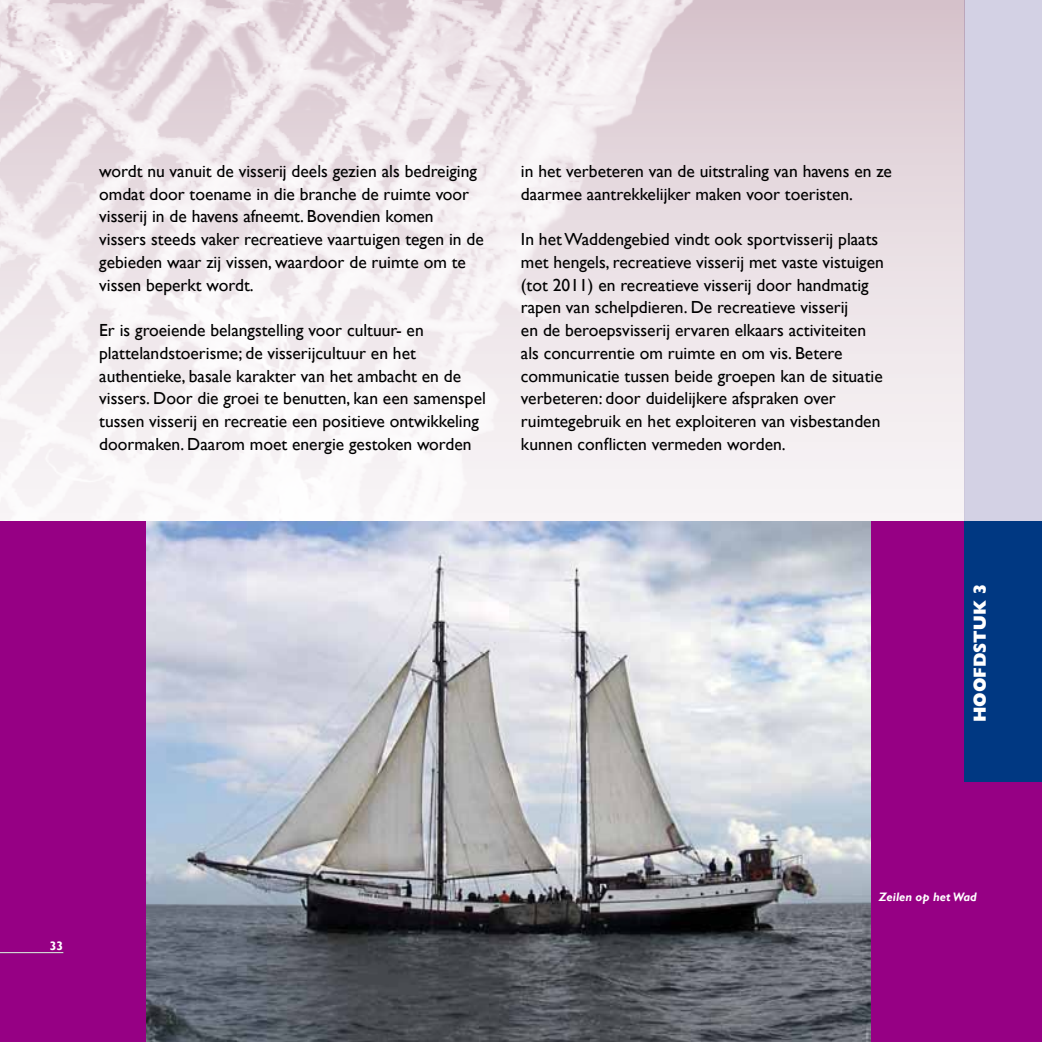
<style>
.page{position:relative;width:1042px;height:1042px;background:#fff}
.page>*{position:absolute;margin:0;border:0;box-sizing:border-box;transform-origin:0 0}
.t1{font:17.5px/22.8px "Gill Sans";color:#000}
.t2{font:800 17.5px "Gill Sans";color:#fff}
.t3{font:italic 700 12.25px "Gill Sans";color:#fff}
.t4{font:700 12.25px "Gill Sans";color:#fff}
</style>
<div class="page">
<div style="left:964px;top:0;width:78px;height:1042px;background:#d3d1e4"></div>
<img style="left:0;top:0;width:964px;height:521px">
<div style="left:0;top:521px;width:1042px;height:521px;background:#960084"></div>
<img style="left:147px;top:521px;width:723px;height:521px">
<hr style="left:0;top:952px;width:63px;height:1px;background:#fff">
<div style="left:964px;top:521px;width:78px;height:261px;background:#003882"></div>
<p class="t1" style="left:99px;top:160px;width:386px">wordt nu vanuit de visserij deels gezien als bedreiging omdat door toename in die branche de ruimte voor visserij in de havens afneemt. Bovendien komen vissers steeds vaker recreatieve vaartuigen tegen in de gebieden waar zij vissen, waardoor de ruimte om te vissen beperkt wordt.</p>
<p class="t1" style="left:99px;top:319px;width:388px">Er is groeiende belangstelling voor cultuur- en plattelandstoerisme; de visserijcultuur en het authentieke, basale karakter van het ambacht en de vissers. Door die groei te benutten, kan een samenspel tussen visserij en recreatie een positieve ontwikkeling doormaken. Daarom moet energie gestoken worden</p>
<p class="t1" style="left:521px;top:160px;width:372px">in het verbeteren van de uitstraling van havens en ze daarmee aantrekkelijker maken voor toeristen.</p>
<p class="t1" style="left:521px;top:228px;width:364px">In het Waddengebied vindt ook sportvisserij plaats met hengels, recreatieve visserij met vaste vistuigen (tot 2011) en recreatieve visserij door handmatig rapen van schelpdieren. De recreatieve visserij<br>en de beroepsvisserij ervaren elkaars activiteiten als concurrentie om ruimte en om vis. Betere communicatie tussen beide groepen kan de situatie verbeteren: door duidelijkere afspraken over ruimtegebruik en het exploiteren van visbestanden kunnen conflicten vermeden worden.</p>
<p class="t2" style="left:969px;top:722px;width:141px;rotate:-90deg">hoofdstuk 3</p>
<p class="t4" style="left:50px;top:939px;width:15px">33</p>
<p class="t3" style="left:879px;top:889px;width:99px">Zeilen op het Wad</p>
</div>
